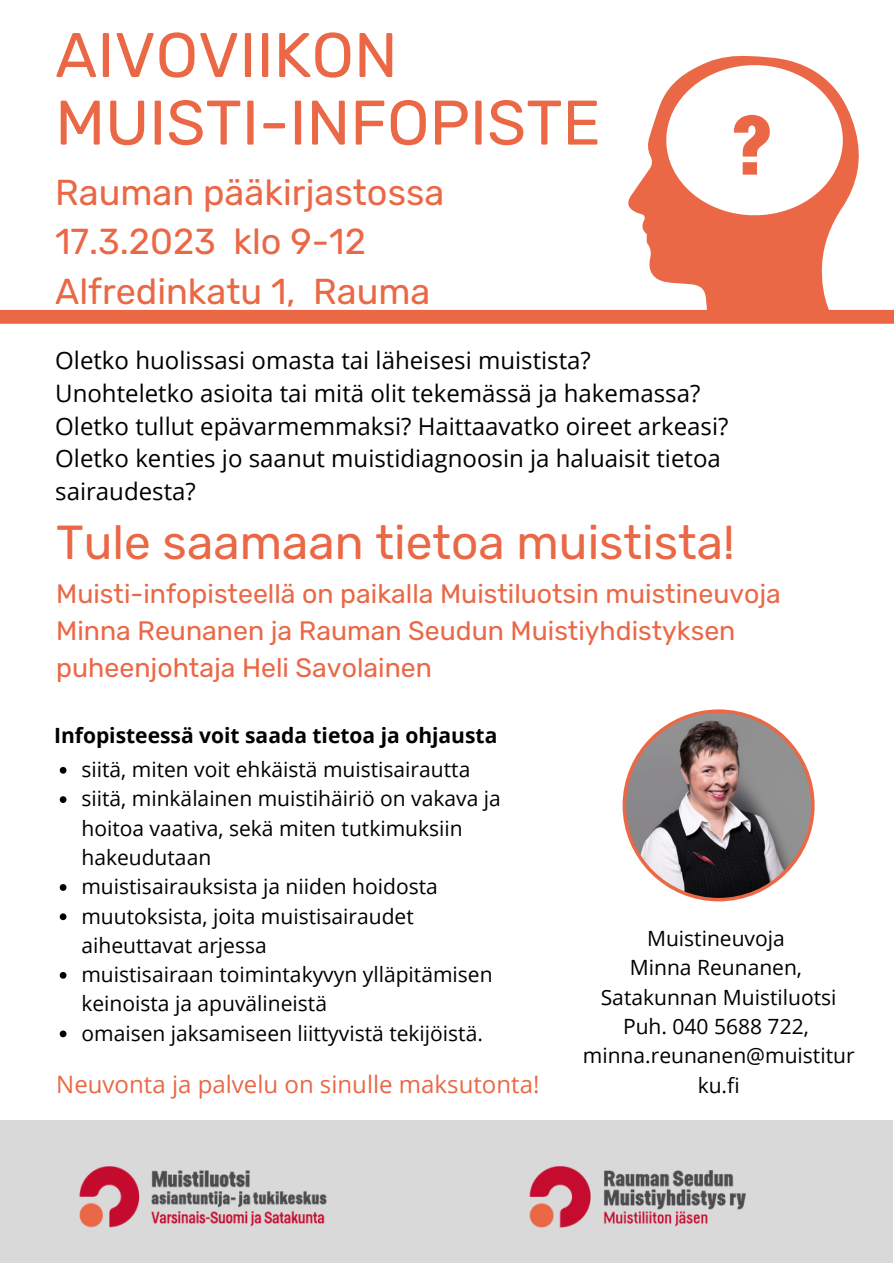
<style>
.page{position:relative;width:894px;height:1264px;background:#fff}
.page>*{position:absolute;margin:0;border:0;box-sizing:border-box;transform-origin:0 0}
.t1{font:900 84px "Helsinki";color:#ea6846}
.t2{font:62.85px/67.5px "Rubik";color:#ea6846}
.t3{font:47.7px "Rubik";color:#ea6846}
.t4{font:36px/49.5px "Rubik";color:#ea6846}
.t5{font:26.7px/37.2px "Rubik";color:#ea6846}
.t6{font:24px/32.7px "Open Sans";color:#000}
.t7{font:24px "Open Sans";color:#ea6846}
.t8{font:21px/29.2px "Open Sans";color:#000;text-align:center}
.t9{font:700 21px "Open Sans";color:#000}
</style>
<div class="page">
<div style="left:0;top:1120px;width:892px;height:142px;background:#d9d9d9"></div>
<img style="left:79px;top:1166px;width:248px;height:62px">
<svg style="left:622px;top:709px;width:192px;height:192px"></svg>
<svg style="left:626px;top:56px;width:232px;height:254px;fill:#ea6846"></svg>
<svg style="left:666px;top:65px;width:176px;height:150px"></svg>
<svg style="left:0;top:310px;width:893px;height:14px"></svg>
<img style="left:529px;top:1166px;width:218px;height:62px">
<svg style="left:60px;top:767px;width:6px;height:6px"></svg>
<svg style="left:60px;top:796px;width:6px;height:7px"></svg>
<svg style="left:60px;top:884px;width:6px;height:6px"></svg>
<svg style="left:60px;top:913px;width:6px;height:7px"></svg>
<svg style="left:60px;top:972px;width:6px;height:6px"></svg>
<svg style="left:60px;top:1030px;width:6px;height:7px"></svg>
<h2 class="t2" style="left:55px;top:22px;width:546px">AIVOVIIKON<br>MUISTI-INFOPISTE</h2>
<h3 class="t4" style="left:55px;top:168px;width:390px">Rauman pääkirjastossa<br>17.3.2023 klo 9-12<br>Alfredinkatu 1, Rauma</h3>
<h1 class="t1" style="left:733px;top:113px;width:38px">?</h1>
<p class="t6" style="left:55px;top:343px;width:674px">Oletko huolissasi omasta tai läheisesi muistista?<br>Unohteletko asioita tai mitä olit tekemässä ja hakemassa?<br>Oletko tullut epävarmemmaksi? Haittaavatko oireet arkeasi?<br>Oletko kenties jo saanut muistidiagnoosin ja haluaisit tietoa sairaudesta?</p>
<h3 class="t3" style="left:56px;top:514px;width:680px">Tule saamaan tietoa muistista!</h3>
<p class="t5" style="left:56px;top:575px;width:726px">Muisti-infopisteellä on paikalla Muistiluotsin muistineuvoja<br>Minna Reunanen ja Rauman Seudun Muistiyhdistyksen puheenjohtaja Heli Savolainen</p>
<p class="t9" style="left:54px;top:720px;width:444px">Infopisteessä voit saada tietoa ja ohjausta</p>
<p class="t8" style="left:81px;top:754px;width:421px;text-align:left">siitä, miten voit ehkäistä muistisairautta siitä, minkälainen muistihäiriö on vakava ja hoitoa vaativa, sekä miten tutkimuksiin hakeudutaan<br>muistisairauksista ja niiden hoidosta muutoksista, joita muistisairaudet aiheuttavat arjessa<br>muistisairaan toimintakyvyn ylläpitämisen keinoista ja apuvälineistä<br>omaisen jaksamiseen liittyvistä tekijöistä.</p>
<p class="t7" style="left:56px;top:1067px;width:484px">Neuvonta ja palvelu on sinulle maksutonta!</p>
<p class="t8" style="left:582px;top:923px;width:273px">Muistineuvoja<br>Minna Reunanen,<br>Satakunnan Muistiluotsi<br>Puh. 040 5688 722, minna.reunanen@muistitur ku.fi</p>
</div>
